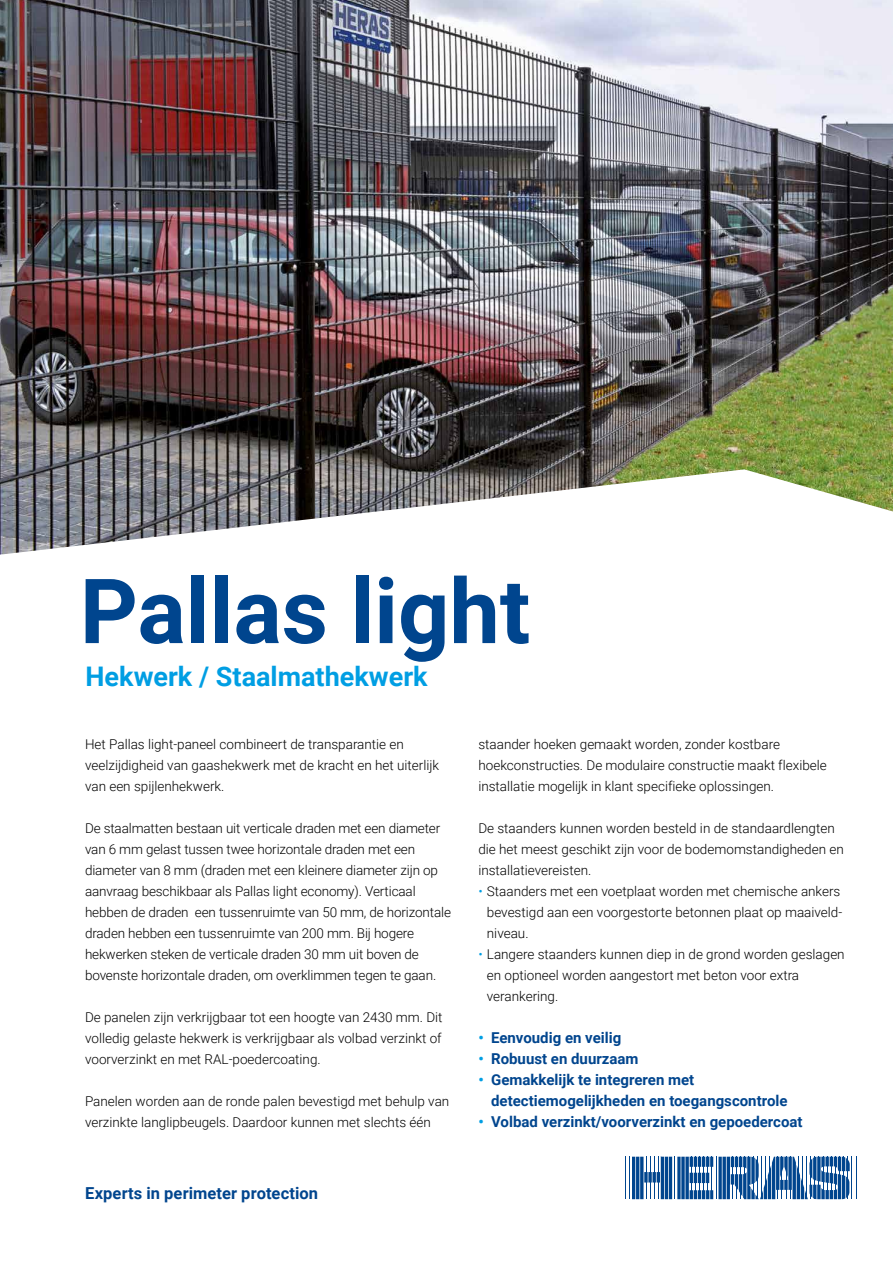
<style>
.page{position:relative;width:893px;height:1263px;background:#fff}
.page>*{position:absolute;margin:0;border:0;box-sizing:border-box;transform-origin:0 0}
.t1{font:700 90px "Roboto";color:#00458e}
.t2{font:700 27px "Roboto";color:#009ee3}
.t3{font:700 16.5px "Roboto";letter-spacing:.005em;color:#00458e}
.t4{font:700 15px/21px "Roboto";color:#00458e}
.t5{font:300 13.5px/21px "Roboto";color:#000}
.s1{color:#009ee3}
</style>
<div class="page">
<hr style="left:625px;top:1157px;width:1px;height:42px;background:#00458e">
<hr style="left:629px;top:1157px;width:1px;height:42px;background:#00458e">
<hr style="left:646px;top:1157px;width:1px;height:42px;background:#00458e">
<hr style="left:650px;top:1157px;width:1px;height:42px;background:#00458e">
<hr style="left:654px;top:1157px;width:1px;height:42px;background:#00458e">
<hr style="left:658px;top:1157px;width:1px;height:42px;background:#00458e">
<hr style="left:674px;top:1157px;width:1px;height:42px;background:#00458e">
<hr style="left:852px;top:1157px;width:1px;height:42px;background:#00458e">
<hr style="left:856px;top:1157px;width:1px;height:42px;background:#00458e">
<hr style="left:669px;top:1157px;width:3px;height:42px;background:#00458e">
<hr style="left:665px;top:1157px;width:3px;height:42px;background:#00458e">
<hr style="left:661px;top:1157px;width:3px;height:42px;background:#00458e">
<hr style="left:640px;top:1157px;width:3px;height:42px;background:#00458e">
<hr style="left:636px;top:1157px;width:3px;height:42px;background:#00458e">
<hr style="left:632px;top:1157px;width:3px;height:42px;background:#00458e">
<svg style="left:657px;top:1172px;width:3px;height:10px"></svg>
<svg style="left:652px;top:1172px;width:4px;height:10px"></svg>
<svg style="left:648px;top:1172px;width:4px;height:10px"></svg>
<svg style="left:644px;top:1172px;width:4px;height:10px"></svg>
<svg style="left:685px;top:1157px;width:4px;height:42px"></svg>
<svg style="left:681px;top:1157px;width:4px;height:42px"></svg>
<svg style="left:677px;top:1157px;width:4px;height:42px"></svg>
<svg style="left:690px;top:1157px;width:160px;height:42px"></svg>
<img style="left:0;top:0;width:893px;height:555px">
<h1 class="t1" style="left:80px;top:548px;width:452px">Pallas light</h1>
<h2 class="t2" style="left:86px;top:657px;width:344px">Hekwerk / Staalmathekwerk</h2>
<p class="t5" style="left:85px;top:733px;width:356px">Het Pallas light-paneel combineert de transparantie en veelzijdigheid van gaashekwerk met de kracht en het uiterlijk van een spijlenhekwerk.</p>
<p class="t5" style="left:85px;top:817px;width:367px">De staalmatten bestaan uit verticale draden met een diameter van 6 mm gelast tussen twee horizontale draden met een diameter van 8 mm (draden met een kleinere diameter zijn op aanvraag beschikbaar als Pallas light economy). Verticaal hebben de draden een tussenruimte van 50 mm, de horizontale draden hebben een tussenruimte van 200 mm. Bij hogere hekwerken steken de verticale draden 30 mm uit boven de bovenste horizontale draden, om overklimmen tegen te gaan.</p>
<p class="t5" style="left:85px;top:1006px;width:359px;text-align:justify">De panelen zijn verkrijgbaar tot een hoogte van 2430 mm. Dit volledig gelaste hekwerk is verkrijgbaar als volbad verzinkt of voorverzinkt en met RAL-poedercoating.</p>
<p class="t5" style="left:85px;top:1090px;width:366px">Panelen worden aan de ronde palen bevestigd met behulp van verzinkte langlipbeugels. Daardoor kunnen met slechts één</p>
<p class="t3" style="left:85px;top:1181px;width:235px">Experts in perimeter protection</p>
<p class="t5" style="left:478px;top:733px;width:350px">staander hoeken gemaakt worden, zonder kostbare hoekconstructies. De modulaire constructie maakt flexibele installatie mogelijk in klant specifieke oplossingen.</p>
<p class="t5" style="left:478px;top:817px;width:367px">De staanders kunnen worden besteld in de standaardlengten die het meest geschikt zijn voor de bodemomstandigheden en installatievereisten.</p>
<p class="t5" style="left:487px;top:880px;width:357px;text-indent:-9px"><span class="s1">•</span> Staanders met een voetplaat worden met chemische ankers bevestigd aan een voorgestorte betonnen plaat op maaiveld&shy;niveau.</p>
<p class="t5" style="left:487px;top:943px;width:359px;text-indent:-9px"><span class="s1">•</span> Langere staanders kunnen diep in de grond worden geslagen en optioneel worden aangestort met beton voor extra verankering.</p>
<p class="t4" style="left:478px;top:1026px;width:144px"><span class="s1">•</span> Eenvoudig en veilig</p>
<p class="t4" style="left:478px;top:1047px;width:162px"><span class="s1">•</span> Robuust en duurzaam</p>
<p class="t4" style="left:491px;top:1068px;width:298px;text-indent:-13px"><span class="s1">•</span> Gemakkelijk te integreren met detectiemogelijkheden en toegangscontrole</p>
<p class="t4" style="left:478px;top:1110px;width:326px"><span class="s1">•</span> Volbad verzinkt/voorverzinkt en gepoedercoat</p>
</div>
